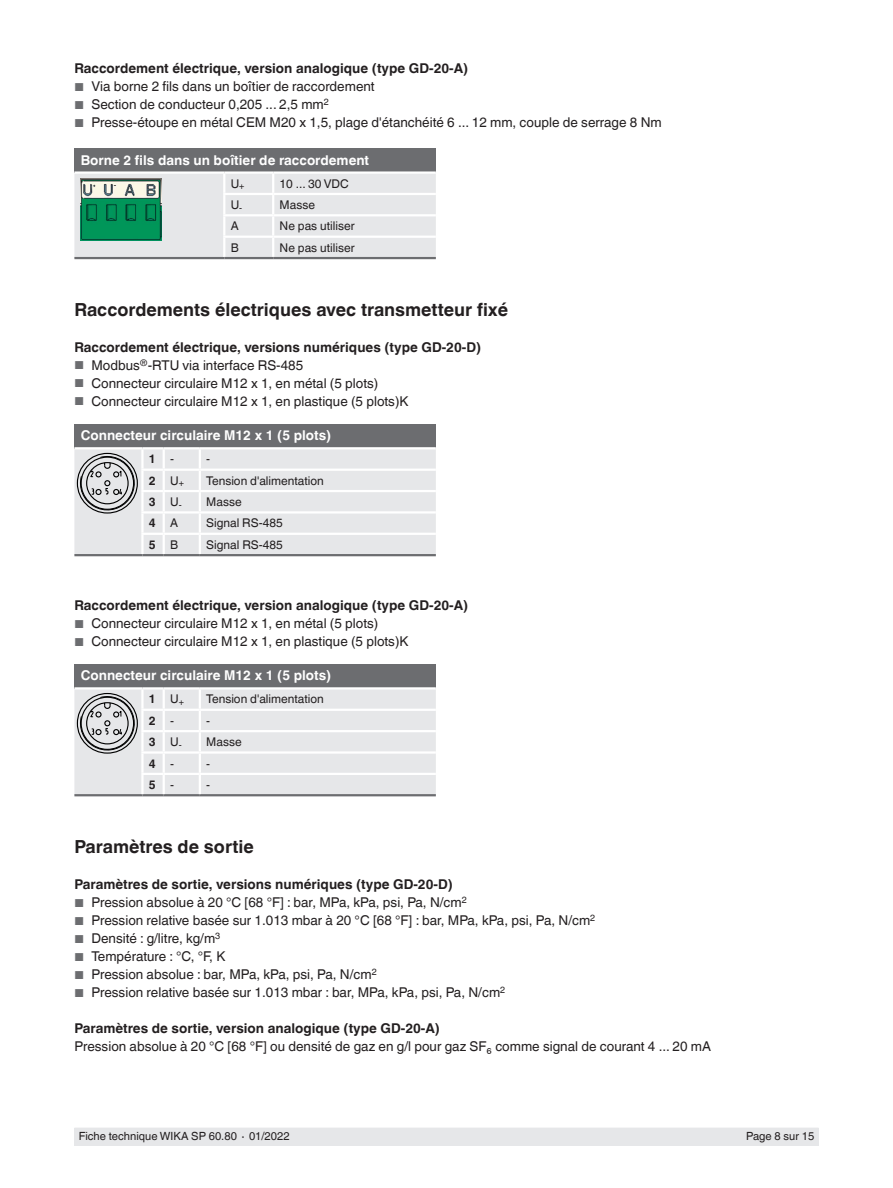
<style>
.page{position:relative;width:893px;height:1188px;background:#fff}
.page>*{position:absolute;margin:0;border:0;box-sizing:border-box;transform-origin:0 0}
.t1{font:700 18px "Helvetica World";color:#231f20}
.t2{font:13.5px "Helvetica World";color:#231f20}
.t3{font:700 13.5px "Helvetica World";color:#231f20}
.t4{font:700 13.5px "Helvetica World";color:#fff}
.t5{font:12px "Helvetica World";color:#231f20}
.t6{font:700 12px "Helvetica World";color:#231f20}
.t7{font:11.25px "Helvetica World";color:#231f20}
.s1{font-size:11.55px;color:#6c6d70}
.s2{font-weight:400}
</style>
<div class="page">
<div style="left:74px;top:1128px;width:745px;height:17px;background:#e6e7e9"></div>
<div style="left:74px;top:148px;width:362px;height:25px;background:#6c6d70"></div>
<hr style="left:74px;top:257px;width:150px;height:2px;background:#6c6d70">
<hr style="left:74px;top:171px;width:150px;height:3px;background:#fff">
<hr style="left:273px;top:171px;width:163px;height:3px;background:#fff">
<hr style="left:224px;top:171px;width:49px;height:3px;background:#fff">
<svg style="left:74px;top:174px;width:362px;height:84px;background:#e5e6e8"></svg>
<hr style="left:223px;top:214px;width:50px;height:2px;background:#fff">
<hr style="left:223px;top:216px;width:2px;height:20px;background:#fff">
<hr style="left:273px;top:214px;width:163px;height:2px;background:#fff">
<hr style="left:272px;top:216px;width:2px;height:20px;background:#fff">
<hr style="left:224px;top:257px;width:49px;height:2px;background:#6c6d70">
<hr style="left:273px;top:257px;width:163px;height:2px;background:#6c6d70">
<img style="left:81px;top:179px;width:80px;height:62px">
<div style="left:74px;top:424px;width:362px;height:24px;background:#6c6d70"></div>
<hr style="left:74px;top:554px;width:68px;height:2px;background:#6c6d70">
<hr style="left:142px;top:554px;width:22px;height:2px;background:#6c6d70">
<hr style="left:164px;top:554px;width:36px;height:2px;background:#6c6d70">
<hr style="left:200px;top:554px;width:236px;height:2px;background:#6c6d70">
<hr style="left:74px;top:447px;width:68px;height:2px;background:#fff">
<hr style="left:142px;top:447px;width:22px;height:2px;background:#fff">
<hr style="left:164px;top:447px;width:36px;height:2px;background:#fff">
<hr style="left:200px;top:447px;width:236px;height:2px;background:#fff">
<div style="left:74px;top:664px;width:362px;height:24px;background:#6c6d70"></div>
<hr style="left:74px;top:794px;width:68px;height:2px;background:#6c6d70">
<hr style="left:142px;top:794px;width:22px;height:2px;background:#6c6d70">
<hr style="left:164px;top:794px;width:36px;height:2px;background:#6c6d70">
<hr style="left:200px;top:794px;width:236px;height:2px;background:#6c6d70">
<hr style="left:74px;top:687px;width:68px;height:3px;background:#fff">
<hr style="left:142px;top:687px;width:22px;height:3px;background:#fff">
<hr style="left:164px;top:687px;width:36px;height:3px;background:#fff">
<hr style="left:200px;top:687px;width:236px;height:3px;background:#fff">
<svg style="left:74px;top:448px;width:362px;height:107px;background:#e2e3e5"></svg>
<svg style="left:74px;top:688px;width:362px;height:107px;background:#e2e3e5"></svg>
<p class="t3" style="left:74px;top:61px;width:395px">Raccordement électrique, version analogique (type GD-20-A)</p>
<p class="t2" style="left:74px;top:79px;width:302px"><span class="s1">■</span> Via borne 2 fils dans un boîtier de raccordement</p>
<p class="t2" style="left:74px;top:97px;width:256px"><span class="s1">■</span> Section de conducteur 0,205 ... 2,5 mm<sup>2</sup></p>
<p class="t2" style="left:74px;top:115px;width:589px"><span class="s1">■</span> Presse-étoupe en métal CEM M20 x 1,5, plage d'étanchéité 6 ... 12 mm, couple de serrage 8 Nm</p>
<p class="t4" style="left:81px;top:152px;width:290px">Borne 2 fils dans un boîtier de raccordement</p>
<p class="t5" style="left:231px;top:176px;width:15px">U<sub>+</sub></p>
<p class="t5" style="left:280px;top:176px;width:71px">10 ... 30 VDC</p>
<p class="t5" style="left:231px;top:198px;width:13px">U<sub>-</sub></p>
<p class="t5" style="left:280px;top:198px;width:37px">Masse</p>
<p class="t5" style="left:231px;top:219px;width:10px">A</p>
<p class="t5" style="left:280px;top:219px;width:77px">Ne pas utiliser</p>
<p class="t5" style="left:231px;top:241px;width:10px">B</p>
<p class="t5" style="left:280px;top:241px;width:77px">Ne pas utiliser</p>
<h1 class="t1" style="left:74px;top:299px;width:435px">Raccordements électriques avec transmetteur fixé</h1>
<p class="t3" style="left:74px;top:340px;width:408px">Raccordement électrique, versions numériques (type GD-20-D)</p>
<p class="t2" style="left:74px;top:358px;width:230px"><span class="s1">■</span> Modbus<sup>®</sup>-RTU via interface RS-485</p>
<p class="t2" style="left:74px;top:376px;width:305px"><span class="s1">■</span> Connecteur circulaire M12 x 1, en métal (5 plots)</p>
<p class="t2" style="left:74px;top:394px;width:336px"><span class="s1">■</span> Connecteur circulaire M12 x 1, en plastique (5 plots)K</p>
<p class="t4" style="left:81px;top:428px;width:252px">Connecteur circulaire M12 x 1 (5 plots)</p>
<p class="t6" style="left:149px;top:452px;width:27px">1 <span class="s2">-</span></p>
<p class="t5" style="left:206px;top:452px;width:5px">-</p>
<p class="t6" style="left:149px;top:474px;width:37px">2 <span class="s2">U</span><sub>+</sub></p>
<p class="t5" style="left:206px;top:474px;width:119px">Tension d'alimentation</p>
<p class="t6" style="left:149px;top:495px;width:34px">3 <span class="s2">U</span><sub>-</sub></p>
<p class="t5" style="left:206px;top:495px;width:37px">Masse</p>
<p class="t6" style="left:149px;top:516px;width:31px">4 <span class="s2">A</span></p>
<p class="t5" style="left:206px;top:516px;width:78px">Signal RS-485</p>
<p class="t6" style="left:149px;top:538px;width:31px">5 <span class="s2">B</span></p>
<p class="t5" style="left:206px;top:538px;width:78px">Signal RS-485</p>
<p class="t3" style="left:74px;top:598px;width:395px">Raccordement électrique, version analogique (type GD-20-A)</p>
<p class="t2" style="left:74px;top:616px;width:305px"><span class="s1">■</span> Connecteur circulaire M12 x 1, en métal (5 plots)</p>
<p class="t2" style="left:74px;top:634px;width:336px"><span class="s1">■</span> Connecteur circulaire M12 x 1, en plastique (5 plots)K</p>
<p class="t4" style="left:81px;top:668px;width:252px">Connecteur circulaire M12 x 1 (5 plots)</p>
<p class="t6" style="left:149px;top:692px;width:37px">1 <span class="s2">U</span><sub>+</sub></p>
<p class="t5" style="left:206px;top:692px;width:119px">Tension d'alimentation</p>
<p class="t6" style="left:149px;top:714px;width:27px">2 <span class="s2">-</span></p>
<p class="t5" style="left:206px;top:714px;width:5px">-</p>
<p class="t6" style="left:149px;top:735px;width:34px">3 <span class="s2">U</span><sub>-</sub></p>
<p class="t5" style="left:206px;top:735px;width:37px">Masse</p>
<p class="t6" style="left:149px;top:756px;width:27px">4 <span class="s2">-</span></p>
<p class="t5" style="left:206px;top:756px;width:5px">-</p>
<p class="t6" style="left:149px;top:778px;width:27px">5 <span class="s2">-</span></p>
<p class="t5" style="left:206px;top:778px;width:5px">-</p>
<h1 class="t1" style="left:74px;top:837px;width:181px">Paramètres de sortie</h1>
<p class="t3" style="left:74px;top:877px;width:380px">Paramètres de sortie, versions numériques (type GD-20-D)</p>
<p class="t2" style="left:74px;top:895px;width:394px"><span class="s1">■</span> Pression absolue à 20 °C [68 °F] : bar, MPa, kPa, psi, Pa, N/cm<sup>2</sup></p>
<p class="t2" style="left:74px;top:913px;width:522px"><span class="s1">■</span> Pression relative basée sur 1.013 mbar à 20 °C [68 °F] : bar, MPa, kPa, psi, Pa, N/cm<sup>2</sup></p>
<p class="t2" style="left:74px;top:931px;width:147px"><span class="s1">■</span> Densité : g/litre, kg/m<sup>3</sup></p>
<p class="t2" style="left:74px;top:949px;width:153px"><span class="s1">■</span> Température : °C, °F, K</p>
<p class="t2" style="left:74px;top:967px;width:304px"><span class="s1">■</span> Pression absolue : bar, MPa, kPa, psi, Pa, N/cm<sup>2</sup></p>
<p class="t2" style="left:74px;top:985px;width:432px"><span class="s1">■</span> Pression relative basée sur 1.013 mbar : bar, MPa, kPa, psi, Pa, N/cm<sup>2</sup></p>
<p class="t3" style="left:74px;top:1021px;width:367px">Paramètres de sortie, version analogique (type GD-20-A)</p>
<p class="t2" style="left:74px;top:1039px;width:638px">Pression absolue à 20 °C [68 °F] ou densité de gaz en g/l pour gaz SF₆ comme signal de courant 4 ... 20 mA</p>
<p class="t7" style="left:79px;top:1130px;width:212px">Fiche technique WIKA SP 60.80 ∙ 01/2022</p>
<p class="t7" style="left:746px;top:1130px;width:69px">Page 8 sur 15</p>
</div>
